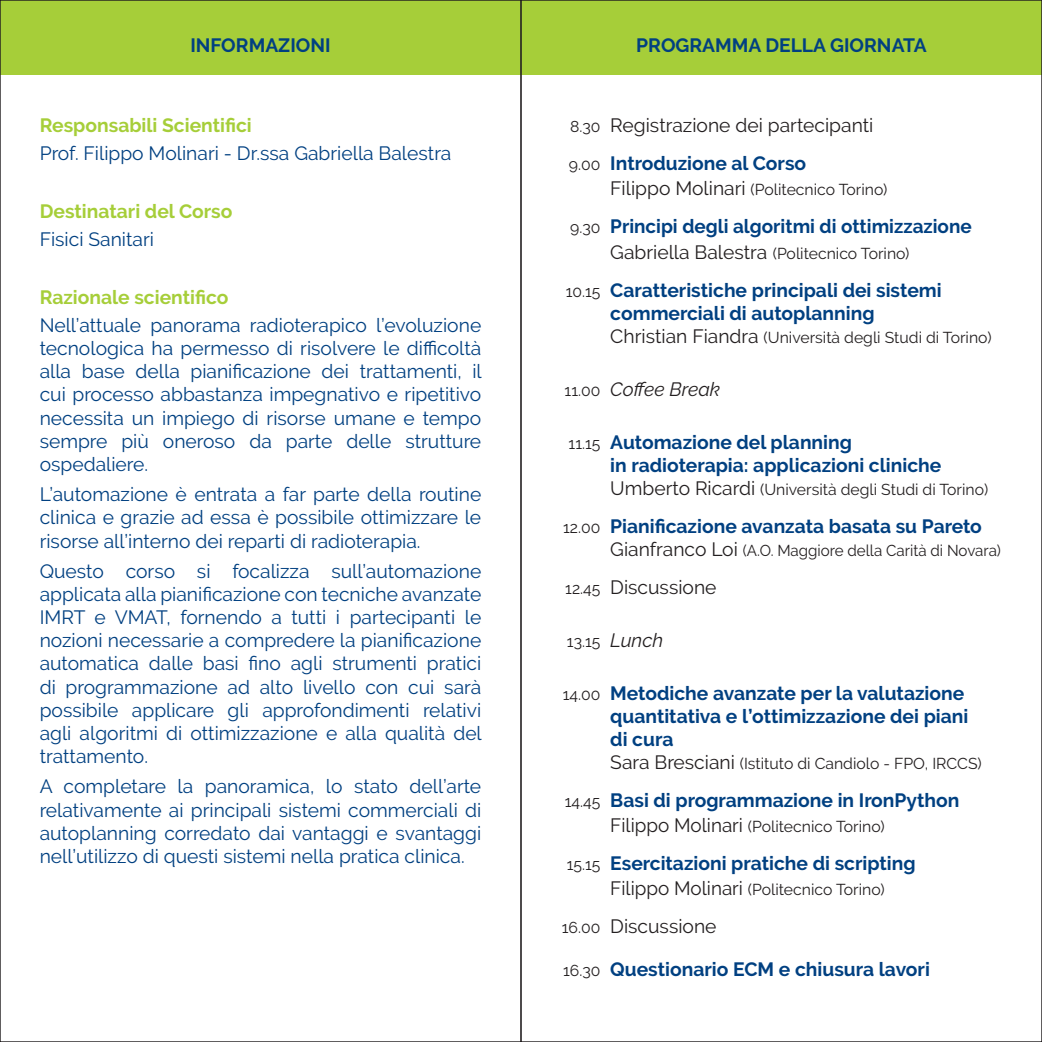
<style>
.page{position:relative;width:1042px;height:1042px;background:#fff}
.page>*{position:absolute;margin:0;border:0;box-sizing:border-box;transform-origin:0 0}
.t1{font:19.25px/23.1px "Raleway";color:#014081;text-align:justify}
.t2{font:700 19.25px/23.1px "Raleway";color:#014081}
.t3{font:19.25px "Raleway";color:#231f20}
.t4{font:700 19.25px "Raleway";color:#a6ce39}
.t5{font:italic 19.25px "Raleway";color:#231f20}
.t6{font:15.75px "Raleway";color:#231f20}
.t7{font:15.75px "Raleway";color:#231f20;scale:.96 1}
.s1{font-size:15.75px}
.s2{font-weight:400;font-size:15.75px;color:#231f20}
.s3{font-size:19.25px}
.s4{font-style:normal;font-size:15.75px}
.s5{font-style:italic;font-size:19.25px}
</style>
<div class="page">
<div style="left:0;top:0;width:1042px;height:74px;background:#a6ce39"></div>
<p class="t2" style="left:190px;top:33px;width:142px">INFORMAZIONI</p>
<p class="t2" style="left:636px;top:33px;width:292px">PROGRAMMA DELLA GIORNATA</p>
<p class="t4" style="left:40px;top:114px;width:214px">Responsabili Scientifici</p>
<p class="t1" style="left:40px;top:142px;width:413px">Prof. Filippo Molinari - Dr.ssa Gabriella Balestra</p>
<p class="t4" style="left:40px;top:200px;width:194px">Destinatari del Corso</p>
<p class="t1" style="left:40px;top:228px;width:116px">Fisici Sanitari</p>
<p class="t4" style="left:40px;top:286px;width:190px">Razionale scientifico</p>
<p class="t1" style="left:40px;top:314px;width:444px">Nell’attuale panorama radioterapico l’evoluzione tecnologica ha permesso di risolvere le difficoltà alla base della pianificazione dei trattamenti, il cui processo abbastanza impegnativo e ripetitivo necessita un impiego di risorse umane e tempo sempre più oneroso da parte delle strutture ospedaliere.</p>
<p class="t1" style="left:40px;top:483px;width:443px">L’automazione è entrata a far parte della routine clinica e grazie ad essa è possibile ottimizzare le risorse all’interno dei reparti di radioterapia.</p>
<p class="t1" style="left:40px;top:560px;width:444px">Questo corso si focalizza sull’automazione applicata alla pianificazione con tecniche avanzate IMRT e VMAT, fornendo a tutti i partecipanti le nozioni necessarie a compredere la pianificazione automatica dalle basi fino agli strumenti pratici di programmazione ad alto livello con cui sarà possibile applicare gli approfondimenti relativi agli algoritmi di ottimizzazione e alla qualità del trattamento.</p>
<p class="t1" style="left:40px;top:775px;width:443px">A completare la panoramica, lo stato dell’arte relativamente ai principali sistemi commerciali di autoplanning corredato dai vantaggi e svantaggi nell’utilizzo di questi sistemi nella pratica clinica.</p>
<p class="t3" style="left:570px;top:114px;width:305px"><span class="s1">8.30</span> Registrazione dei partecipanti</p>
<p class="t2" style="left:569px;top:152px;width:239px"><span class="s2">9.00</span> Introduzione al Corso</p>
<p class="t6" style="left:610px;top:181px;width:278px"><span class="s3">Filippo Molinari</span> (Politecnico Torino)</p>
<p class="t2" style="left:570px;top:215px;width:403px"><span class="s2">9.30</span> Principi degli algoritmi di ottimizzazione</p>
<p class="t6" style="left:610px;top:244px;width:301px"><span class="s3">Gabriella Balestra</span> (Politecnico Torino)</p>
<p class="t2" style="left:610px;top:278px;width:333px;text-indent:-45px"><span class="s2">10.15</span> Caratteristiche principali dei sistemi commerciali di autoplanning</p>
<p class="t6" style="left:610px;top:328px;width:383px"><span class="s3">Christian Fiandra</span> (Università degli Studi di Torino)</p>
<p class="t5" style="left:565px;top:378px;width:157px"><span class="s4">11.00</span> Coffee Break</p>
<p class="t2" style="left:610px;top:430px;width:332px;text-indent:-42px"><span class="s2">11.15</span> Automazione del planning<br>in radioterapia: applicazioni cliniche</p>
<p class="t6" style="left:610px;top:480px;width:379px"><span class="s3">Umberto Ricardi</span> (Università degli Studi di Torino)</p>
<p class="t2" style="left:563px;top:514px;width:420px"><span class="s2">12.00</span> Pianificazione avanzata basata su Pareto</p>
<p class="t7" style="left:610px;top:541px;width:408px"><span class="s3">Gianfranco Loi</span> (A.O. Maggiore della Carità di Novara)</p>
<p class="t3" style="left:565px;top:576px;width:153px"><span class="s1">12.45</span> Discussione</p>
<p class="t6" style="left:567px;top:632px;width:98px">13.15 <span class="s5">Lunch</span></p>
<p class="t2" style="left:610px;top:681px;width:359px;text-indent:-48px"><span class="s2">14.00</span> Metodiche avanzate per la valutazione quantitativa e l’ottimizzazione dei piani di cura</p>
<p class="t6" style="left:610px;top:754px;width:373px"><span class="s3">Sara Bresciani</span> (Istituto di Candiolo - FPO, IRCCS)</p>
<p class="t2" style="left:565px;top:789px;width:396px"><span class="s2">14.45</span> Basi di programmazione in IronPython</p>
<p class="t6" style="left:610px;top:817px;width:276px"><span class="s3">Filippo Molinari</span> (Politecnico Torino)</p>
<p class="t2" style="left:567px;top:852px;width:350px"><span class="s2">15.15</span> Esercitazioni pratiche di scripting</p>
<p class="t6" style="left:610px;top:880px;width:276px"><span class="s3">Filippo Molinari</span> (Politecnico Torino)</p>
<p class="t3" style="left:562px;top:915px;width:156px"><span class="s1">16.00</span> Discussione</p>
<p class="t2" style="left:563px;top:958px;width:368px"><span class="s2">16.30</span> Questionario ECM e chiusura lavori</p>
</div>
